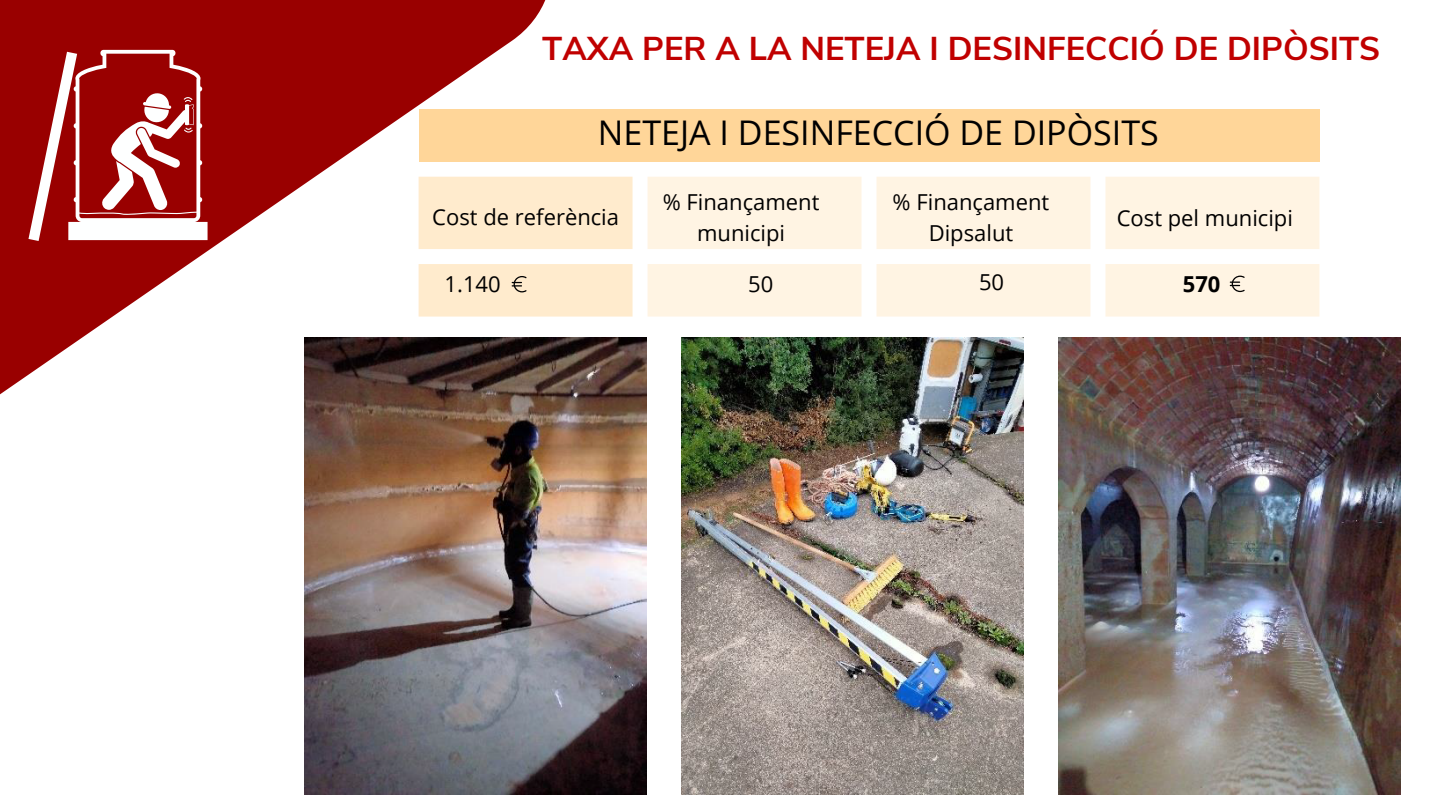
<style>
.page{position:relative;width:1440px;height:810px;background:#fff}
.page>*{position:absolute;margin:0;border:0;box-sizing:border-box;transform-origin:0 0}
.t1{font:34px "Open Sans";color:#000}
.t2{font:700 33px "Nunito Sans";color:#c00000}
.t3{font:22px "Open Sans";color:#000}
.t4{font:700 22px "Open Sans";color:#000}
</style>
<div class="page">
<svg style="left:0;top:0;width:599px;height:395px;fill:#900"></svg>
<img style="left:1059px;top:337px;width:342px;height:457px">
<img style="left:681px;top:337px;width:342px;height:457px">
<img style="left:304px;top:337px;width:342px;height:457px">
<div style="left:419px;top:109px;width:900px;height:53px;background:#ffd699"></div>
<svg style="left:648px;top:177px;width:671px;height:140px;fill:#fff4e3"></svg>
<svg style="left:419px;top:177px;width:214px;height:140px;background:#feecd2"></svg>
<svg style="left:1230px;top:276px;width:15px;height:16px"></svg>
<svg style="left:28px;top:50px;width:180px;height:191px"></svg>
<p class="t2" style="left:542px;top:27px;width:840px">TAXA PER A LA NETEJA I DESINFECCIÓ DE DIPÒSITS</p>
<p class="t1" style="left:598px;top:109px;width:562px">NETEJA I DESINFECCIÓ DE DIPÒSITS</p>
<p class="t3" style="left:432px;top:202px;width:188px">Cost de referència</p>
<p class="t3" style="left:445px;top:269px;width:58px">1.140</p>
<p class="t3" style="left:663px;top:186px;width:158px">% Finançament</p>
<p class="t3" style="left:697px;top:217px;width:90px">municipi</p>
<p class="t3" style="left:893px;top:186px;width:158px">% Finançament</p>
<p class="t3" style="left:929px;top:217px;width:86px">Dipsalut</p>
<p class="t3" style="left:748px;top:268px;width:27px">50</p>
<p class="t3" style="left:979px;top:267px;width:27px">50</p>
<p class="t3" style="left:1117px;top:202px;width:178px">Cost pel municipi</p>
<p class="t4" style="left:1183px;top:269px;width:39px">570</p>
</div>
